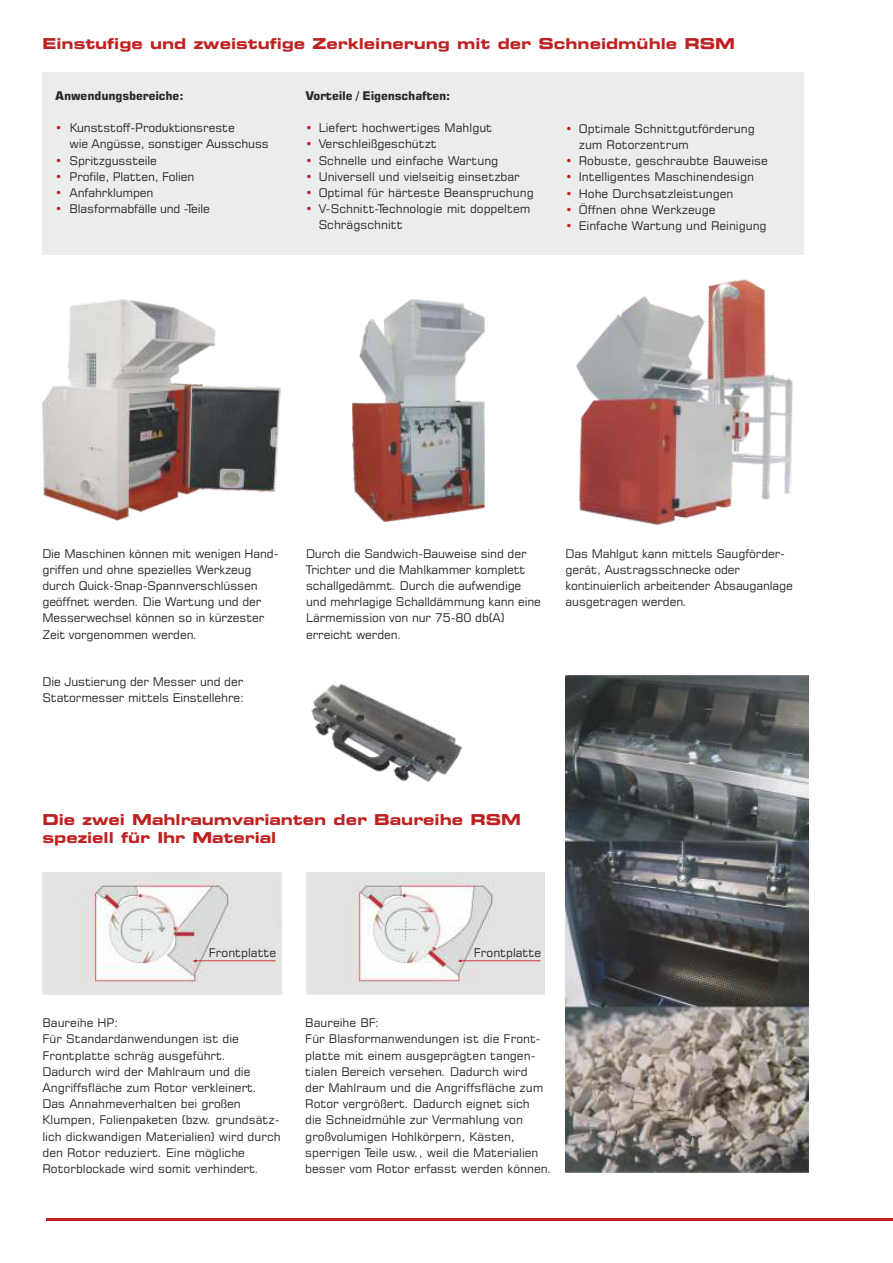
<style>
.page{position:relative;width:893px;height:1263px;background:#fff}
.page>*{position:absolute;margin:0;border:0;box-sizing:border-box;transform-origin:0 0}
.t1{font:700 expanded 15px/18px "Square 721 BT";color:#bf2121}
.t2{font:12px/16.2px "Square 721 BT";color:#2b2929}
.t3{font:700 12px "Square 721 BT";letter-spacing:-.01em;color:#2b2929}
.t4{font:12px/16.2px "Square 721 BT";color:#bf2121}
</style>
<div class="page">
<div style="left:43px;top:72px;width:761px;height:183px;background:#ebeded"></div>
<img style="left:353px;top:300px;width:132px;height:222px">
<img style="left:42px;top:299px;width:239px;height:222px">
<img style="left:577px;top:279px;width:215px;height:245px">
<img style="left:42px;top:872px;width:502px;height:122px">
<img style="left:311px;top:684px;width:152px;height:98px">
<img style="left:566px;top:675px;width:242px;height:497px">
<hr style="left:47px;top:1218px;width:846px;height:2px;background:#bf2121">
<svg style="left:193px;top:959px;width:83px;height:3px"></svg>
<svg style="left:458px;top:959px;width:83px;height:3px"></svg>
<p class="t1" style="left:43px;top:36px;width:694px">Einstufige und zweistufige Zerkleinerung mit der Schneidmühle RSM</p>
<p class="t3" style="left:305px;top:91px;width:146px">Vorteile / Eigenschaften:</p>
<p class="t3" style="left:55px;top:91px;width:130px">Anwendungsbereiche:</p>
<p class="t2" style="left:70px;top:121px;width:201px">Kunststoff-Produktionsreste<br>wie Angüsse, sonstiger Ausschuss<br>Spritzgussteile<br>Profile, Platten, Folien<br>Anfahrklumpen<br>Blasformabfälle und -Teile</p>
<p class="t2" style="left:319px;top:121px;width:175px">Liefert hochwertiges Mahlgut</p>
<p class="t2" style="left:579px;top:122px;width:177px">Optimale Schnittgutförderung</p>
<p class="t2" style="left:319px;top:137px;width:120px">Verschleißgeschützt</p>
<p class="t2" style="left:579px;top:138px;width:111px">zum Rotorzentrum</p>
<p class="t2" style="left:319px;top:153px;width:181px">Schnelle und einfache Wartung</p>
<p class="t2" style="left:579px;top:154px;width:191px">Robuste, geschraubte Bauweise</p>
<p class="t2" style="left:319px;top:170px;width:203px">Universell und vielseitig einsetzbar</p>
<p class="t2" style="left:579px;top:170px;width:177px">Intelligentes Maschinendesign</p>
<p class="t2" style="left:319px;top:186px;width:217px">Optimal für härteste Beanspruchung</p>
<p class="t2" style="left:579px;top:186px;width:156px">Hohe Durchsatzleistungen</p>
<p class="t2" style="left:319px;top:202px;width:213px">V-Schnitt-Technologie mit doppeltem</p>
<p class="t2" style="left:579px;top:203px;width:138px">Öffnen ohne Werkzeuge</p>
<p class="t2" style="left:319px;top:218px;width:85px">Schrägschnitt</p>
<p class="t2" style="left:579px;top:219px;width:189px">Einfache Wartung und Reinigung</p>
<p class="t4" style="left:55px;top:121px;width:9px">•</p>
<p class="t4" style="left:305px;top:121px;width:9px">•</p>
<p class="t4" style="left:566px;top:122px;width:9px">•</p>
<p class="t4" style="left:305px;top:137px;width:9px">•</p>
<p class="t4" style="left:55px;top:153px;width:9px">•</p>
<p class="t4" style="left:305px;top:153px;width:9px">•</p>
<p class="t4" style="left:566px;top:154px;width:9px">•</p>
<p class="t4" style="left:55px;top:170px;width:9px">•</p>
<p class="t4" style="left:305px;top:170px;width:9px">•</p>
<p class="t4" style="left:566px;top:170px;width:9px">•</p>
<p class="t4" style="left:55px;top:186px;width:9px">•</p>
<p class="t4" style="left:305px;top:186px;width:9px">•</p>
<p class="t4" style="left:566px;top:186px;width:9px">•</p>
<p class="t4" style="left:55px;top:202px;width:9px">•</p>
<p class="t4" style="left:305px;top:202px;width:9px">•</p>
<p class="t4" style="left:566px;top:203px;width:9px">• •</p>
<p class="t2" style="left:42px;top:546px;width:238px">Die Maschinen können mit wenigen Hand-</p>
<p class="t2" style="left:42px;top:562px;width:224px">griffen und ohne spezielles Werkzeug durch Quick-Snap-Spannverschlüssen geöffnet werden. Die Wartung und der Messerwechsel können so in kürzester Zeit vorgenommen werden.</p>
<p class="t2" style="left:43px;top:675px;width:203px">Die Justierung der Messer und der<br>Statormesser mittels Einstellehre:</p>
<p class="t2" style="left:306px;top:546px;width:222px">Durch die Sandwich-Bauweise sind der</p>
<p class="t2" style="left:306px;top:562px;width:236px">Trichter und die Mahlkammer komplett schallgedämmt. Durch die aufwendige und mehrlagige Schalldämmung kann eine Lärmemission von nur 75-80 db(A) erreicht werden.</p>
<p class="t2" style="left:565px;top:546px;width:221px">Das Mahlgut kann mittels Saugförder-</p>
<p class="t2" style="left:565px;top:562px;width:229px">gerät, Austragsschnecke oder kontinuierlich arbeitender Absauganlage ausgetragen werden.</p>
<p class="t1" style="left:43px;top:812px;width:480px">Die zwei Mahlraumvarianten der Baureihe RSM speziell für Ihr Material</p>
<p class="t2" style="left:209px;top:946px;width:69px">Frontplatte</p>
<p class="t2" style="left:474px;top:946px;width:69px">Frontplatte</p>
<p class="t2" style="left:43px;top:1016px;width:240px">Baureihe HP:<br>Für Standardanwendungen ist die Frontplatte schräg ausgeführt.<br>Dadurch wird der Mahlraum und die Angriffsfläche zum Rotor verkleinert.<br>Das Annahmeverhalten bei großen Klumpen, Folienpaketen (bzw. grundsätz&shy;lich dickwandigen Materialien) wird durch den Rotor reduziert. Eine mögliche Rotorblockade wird somit verhindert.</p>
<p class="t2" style="left:305px;top:1016px;width:248px">Baureihe BF:<br>Für Blasformanwendungen ist die Front&shy;platte mit einem ausgeprägten tangen&shy;tialen Bereich versehen. Dadurch wird<br>der Mahlraum und die Angriffsfläche zum Rotor vergrößert. Dadurch eignet sich<br>die Schneidmühle zur Vermahlung von großvolumigen Hohlkörpern, Kästen, sperrigen Teile usw., weil die Materialien besser vom Rotor erfasst werden können.</p>
</div>
